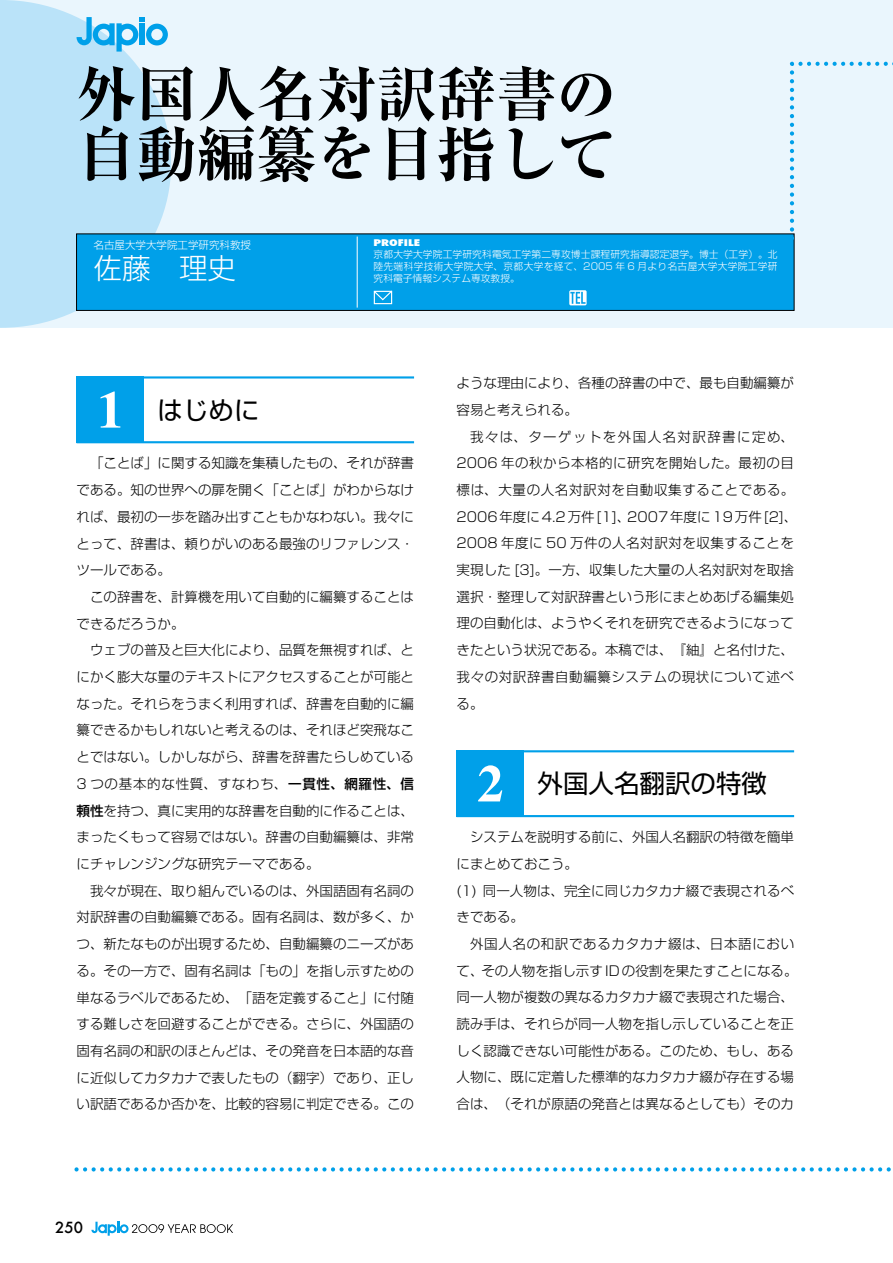
<style>
.page{position:relative;width:893px;height:1263px;background:#fff}
.page>*{position:absolute;margin:0;border:0;box-sizing:border-box;transform-origin:0 0}
.t1{font:700 expanded 60px/60px "Ryumin Pro";color:#000}
.t2{font:300 28.5px "Shin Go Pro";color:#fff}
.t3{font:25.5px "Shin Go Pro";color:#000}
.t4{font:500 15px "Futura";color:#000}
.t5{font:300 13.5px/26.7px "Shin Go Pro";color:#000}
.t6{font:300 13.5px/26.7px "Shin Go Pro";letter-spacing:.035em;color:#000}
.t7{font:300 10.5px "Shin Go Pro";color:#fff}
.t8{font:300 9.75px/12px "Shin Go Pro";letter-spacing:.03em;color:#fff;text-align:justify}
.t9{font:800 condensed 9px "Futura";color:#fff;scale:1.5 1}
.s1{font-family:"Times";font-weight:700;font-size:52.5px;color:#fff}
.s2{font-weight:500}
</style>
<div class="page">
<div style="left:0;top:0;width:893px;height:327px;background:#eaf6fd"></div>
<svg style="left:0;top:0;width:171px;height:328px;background:#c0e5f9"></svg>
<div style="left:76px;top:234px;width:718px;height:77px;background:#00a0e9;border:1px solid #000"></div>
<svg style="left:790px;top:64px;width:4px;height:166px"></svg>
<svg style="left:800px;top:62px;width:93px;height:4px"></svg>
<svg style="left:85px;top:1167px;width:806px;height:4px"></svg>
<hr style="left:357px;top:237px;width:1px;height:71px;background:#fff">
<svg style="left:91px;top:1222px;width:142px;height:14px"></svg>
<svg style="left:77px;top:17px;width:91px;height:35px"></svg>
<svg style="left:373px;top:290px;width:20px;height:15px"></svg>
<svg style="left:569px;top:290px;width:18px;height:15px"></svg>
<div style="left:77px;top:376px;width:67px;height:67px;background:#00a0e9"></div>
<hr style="left:77px;top:376px;width:337px;height:2px;background:#00a0e9">
<hr style="left:77px;top:441px;width:337px;height:2px;background:#00a0e9">
<div style="left:457px;top:750px;width:67px;height:67px;background:#00a0e9"></div>
<hr style="left:457px;top:750px;width:337px;height:2px;background:#00a0e9">
<hr style="left:457px;top:815px;width:337px;height:2px;background:#00a0e9">
<h1 class="t1" style="left:77px;top:60px;width:541px">外国人名対訳辞書の自動編纂を目指して</h1>
<p class="t7" style="left:94px;top:237px;width:159px">名古屋大学大学院工学研究科教授</p>
<h2 class="t2" style="left:94px;top:245px;width:144px">佐藤　理史</h2>
<p class="t9" style="left:374px;top:237px;width:32px">PROFILE</p>
<p class="t8" style="left:374px;top:247px;width:406px">京都大学大学院工学研究科電気工学第二専攻博士課程研究指導認定退学。博士（工学）。北陸先端科学技術大学院大学、京都大学を経て、2005 年 6 月より名古屋大学大学院工学研究科電子情報システム専攻教授。</p>
<h3 class="t3" style="left:97px;top:389px;width:164px"><span class="s1">1</span> はじめに</h3>
<p class="t5" style="left:77px;top:448px;width:339px;text-align:justify;text-indent:14px">「ことば」に関する知識を集積したもの、それが辞書である。知の世界への扉を開く「ことば」がわからなければ、最初の一歩を踏み出すこともかなわない。我々にとって、辞書は、頼りがいのある最強のリファレンス・ツールである。</p>
<p class="t5" style="left:77px;top:582px;width:339px;text-indent:14px">この辞書を、計算機を用いて自動的に編纂することはできるだろうか。</p>
<p class="t5" style="left:77px;top:635px;width:339px;text-align:justify;text-indent:14px">ウェブの普及と巨大化により、品質を無視すれば、とにかく膨大な量のテキストにアクセスすることが可能となった。それらをうまく利用すれば、辞書を自動的に編纂できるかもしれないと考えるのは、それほど突飛なことではない。しかしながら、辞書を辞書たらしめている3 つの基本的な性質、すなわち、<span class="s2">一貫性、網羅性、信頼性</span>を持つ、真に実用的な辞書を自動的に作ることは、まったくもって容易ではない。辞書の自動編纂は、非常にチャレンジングな研究テーマである。</p>
<p class="t5" style="left:77px;top:875px;width:339px;text-align:justify;text-indent:14px">我々が現在、取り組んでいるのは、外国語固有名詞の対訳辞書の自動編纂である。固有名詞は、数が多く、かつ、新たなものが出現するため、自動編纂のニーズがある。その一方で、固有名詞は「もの」を指し示すための単なるラベルであるため、「語を定義すること」に付随する難しさを回避することができる。さらに、外国語の固有名詞の和訳のほとんどは、その発音を日本語的な音に近似してカタカナで表したもの（翻字）であり、正しい訳語であるか否かを、比較的容易に判定できる。この</p>
<p class="t5" style="left:457px;top:368px;width:339px">ような理由により、各種の辞書の中で、最も自動編纂が容易と考えられる。</p>
<p class="t6" style="left:457px;top:421px;width:342px;text-indent:14px">我々は、ターゲットを外国人名対訳辞書に定め、<br>2006 年の秋から本格的に研究を開始した。最初の目標は、大量の人名対訳対を自動収集することである。<br>2006年度に4.2万件[1]、2007年度に19万件[2]、<br>2008 年度に 50 万件の人名対訳対を収集することを実現した [3]。一方、収集した大量の人名対訳対を取捨選択・整理して対訳辞書という形にまとめあげる編集処理の自動化は、ようやくそれを研究できるようになってきたという状況である。本稿では、『紬』と名付けた、我々の対訳辞書自動編纂システムの現状について述べる。</p>
<h3 class="t3" style="left:477px;top:763px;width:291px"><span class="s1">2</span> 外国人名翻訳の特徴</h3>
<p class="t5" style="left:457px;top:822px;width:339px;text-indent:14px">システムを説明する前に、外国人名翻訳の特徴を簡単にまとめておこう。<br>(1) 同一人物は、完全に同じカタカナ綴で表現されるべきである。</p>
<p class="t5" style="left:457px;top:929px;width:342px;text-indent:14px">外国人名の和訳であるカタカナ綴は、日本語において、その人物を指し示す ID の役割を果たすことになる。同一人物が複数の異なるカタカナ綴で表現された場合、読み手は、それらが同一人物を指し示していることを正しく認識できない可能性がある。このため、もし、ある人物に、既に定着した標準的なカタカナ綴が存在する場合は、（それが原語の発音とは異なるとしても）そのカ</p>
<p class="t4" style="left:55px;top:1217px;width:29px">250</p>
</div>
